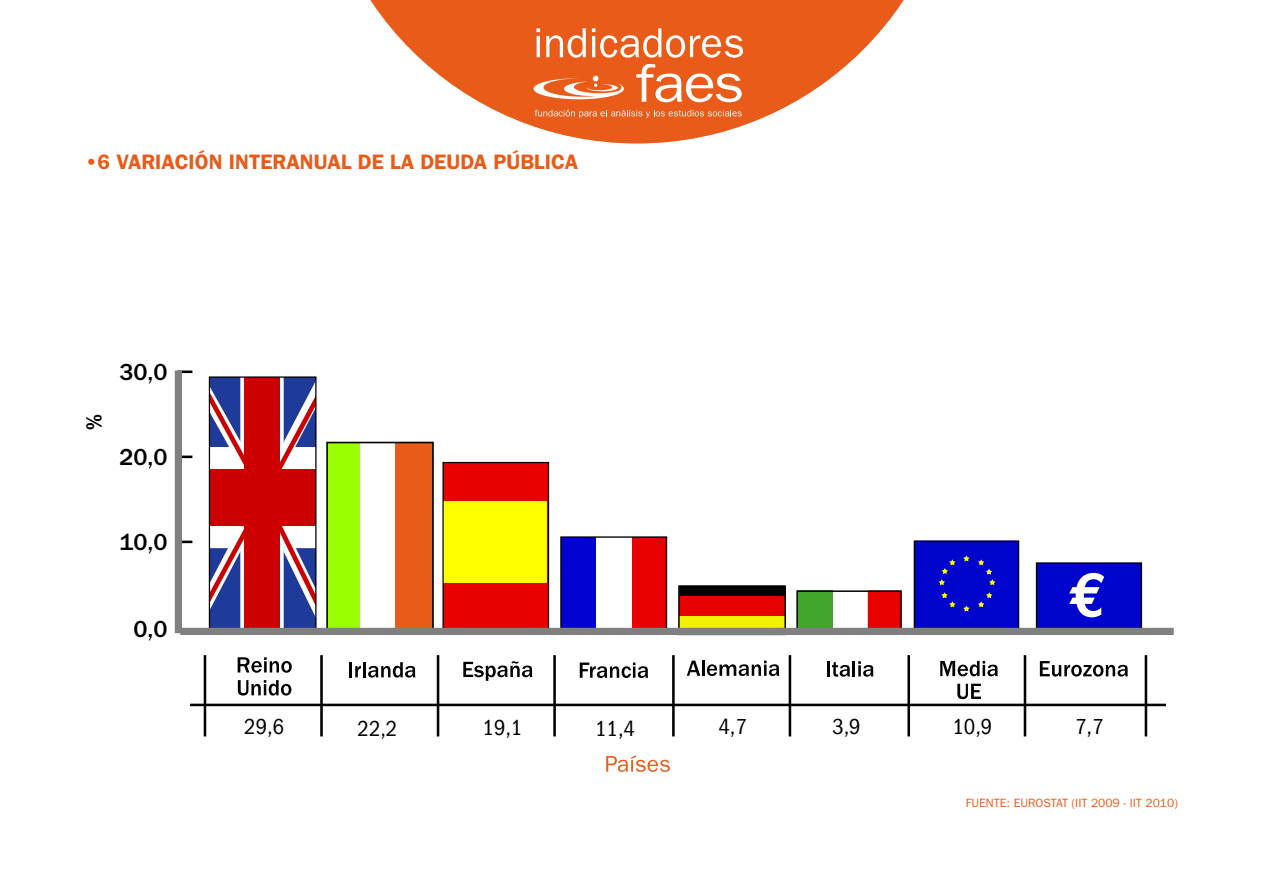
<style>
.page{position:relative;width:1263px;height:893px;background:#fff}
.page>*{position:absolute;margin:0;border:0;box-sizing:border-box;transform-origin:0 0}
.t1{font:500 24px "Franklin Gothic";color:#000}
.t2{font:condensed 22.5px "Franklin Gothic";color:#000}
.t3{font:600 22.5px "Franklin Gothic";color:#000}
.t4{font:600 21px "Franklin Gothic";color:#e95b19}
.t5{font:12px "Franklin Gothic";color:#e95b19}
</style>
<div class="page">
<svg style="left:370px;top:0;width:534px;height:144px;fill:#e95b19"></svg>
<svg style="left:533px;top:28px;width:210px;height:74px"></svg>
<svg style="left:535px;top:109px;width:207px;height:9px;background:#ed7a45"></svg>
<div style="left:1036px;top:562px;width:106px;height:73px;background:#0005cc;border:2px solid #000"></div>
<div style="left:679px;top:586px;width:106px;height:11px;background:#000"></div>
<div style="left:679px;top:596px;width:106px;height:21px;background:#e60000"></div>
<div style="left:679px;top:617px;width:106px;height:18px;background:#f2f200"></div>
<div style="left:678px;top:585px;width:108px;height:50px;border:2px solid #000"></div>
<svg style="left:687px;top:661px;width:92px;height:15px"></svg>
<div style="left:561px;top:537px;width:35px;height:95px;background:#0003d1"></div>
<div style="left:632px;top:537px;width:34px;height:96px;background:#e60000"></div>
<div style="left:560px;top:536px;width:107px;height:97px;border:1px solid #000"></div>
<svg style="left:580px;top:662px;width:68px;height:16px"></svg>
<div style="left:914px;top:541px;width:105px;height:90px;background:#0005cc"></div>
<div style="left:914px;top:541px;width:105px;height:93px;border:2px solid #000"></div>
<svg style="left:1069px;top:573px;width:35px;height:44px"></svg>
<svg style="left:606px;top:755px;width:64px;height:17px"></svg>
<hr style="left:204px;top:655px;width:2px;height:81px;background:#000">
<hr style="left:320px;top:655px;width:3px;height:81px;background:#000">
<hr style="left:437px;top:655px;width:2px;height:81px;background:#000">
<hr style="left:553px;top:655px;width:3px;height:81px;background:#000">
<hr style="left:672px;top:655px;width:3px;height:81px;background:#000">
<hr style="left:789px;top:655px;width:2px;height:81px;background:#000">
<hr style="left:907px;top:655px;width:3px;height:81px;background:#000">
<hr style="left:1024px;top:655px;width:2px;height:81px;background:#000">
<svg style="left:957px;top:684px;width:24px;height:15px"></svg>
<svg style="left:940px;top:661px;width:58px;height:15px"></svg>
<hr style="left:190px;top:704px;width:976px;height:2px;background:#000">
<hr style="left:1145px;top:655px;width:2px;height:81px;background:#000">
<svg style="left:1040px;top:661px;width:88px;height:16px"></svg>
<div style="left:327px;top:442px;width:106px;height:188px;background:#9f0"></div>
<div style="left:360px;top:442px;width:37px;height:188px;background:#fff"></div>
<div style="left:396px;top:442px;width:37px;height:188px;background:#e95b19"></div>
<div style="left:326px;top:442px;width:108px;height:189px;border:2px solid #000"></div>
<hr style="left:349px;top:662px;width:3px;height:15px;background:#000">
<svg style="left:355px;top:666px;width:6px;height:11px"></svg>
<hr style="left:363px;top:662px;width:3px;height:15px;background:#000">
<svg style="left:368px;top:662px;width:47px;height:16px"></svg>
<div style="left:443px;top:462px;width:105px;height:167px;background:#e60000"></div>
<div style="left:443px;top:501px;width:104px;height:81px;background:#ff0"></div>
<div style="left:442px;top:462px;width:107px;height:169px;border:1px solid #000"></div>
<svg style="left:463px;top:661px;width:69px;height:20px"></svg>
<div style="left:868px;top:590px;width:33px;height:43px;background:#e60000"></div>
<div style="left:797px;top:590px;width:35px;height:43px;background:#41a62b"></div>
<div style="left:796px;top:590px;width:106px;height:44px;border:2px solid #000"></div>
<hr style="left:827px;top:661px;width:3px;height:15px;background:#000">
<svg style="left:832px;top:661px;width:41px;height:16px"></svg>
<svg style="left:238px;top:680px;width:53px;height:16px"></svg>
<svg style="left:238px;top:657px;width:54px;height:16px"></svg>
<svg style="left:211px;top:378px;width:103px;height:250px"></svg>
<div style="left:244px;top:377px;width:35px;height:254px;background:#c00"></div>
<div style="left:209px;top:469px;width:107px;height:57px;background:#c00"></div>
<div style="left:209px;top:376px;width:107px;height:258px;border:1px solid #000"></div>
<div style="left:180px;top:628px;width:994px;height:7px;background:#808080"></div>
<svg style="left:963px;top:555px;width:6px;height:6px"></svg>
<svg style="left:963px;top:606px;width:6px;height:5px"></svg>
<svg style="left:978px;top:592px;width:14px;height:15px"></svg>
<svg style="left:941px;top:592px;width:14px;height:15px"></svg>
<svg style="left:978px;top:559px;width:17px;height:26px"></svg>
<svg style="left:939px;top:559px;width:16px;height:26px"></svg>
<svg style="left:182px;top:541px;width:10px;height:2px"></svg>
<svg style="left:182px;top:456px;width:10px;height:2px"></svg>
<hr style="left:178px;top:370px;width:14px;height:3px;background:#000">
<div style="left:175px;top:370px;width:7px;height:263px;background:#808080"></div>
<p class="t4" style="left:85px;top:149px;width:495px">•6 VARIACIÓN INTERANUAL DE LA DEUDA PÚBLICA</p>
<p class="t3" style="left:81px;top:430px;width:17px;rotate:-90deg">%</p>
<p class="t1" style="left:119px;top:359px;width:50px">30,0</p>
<p class="t1" style="left:119px;top:444px;width:50px">20,0</p>
<p class="t1" style="left:119px;top:529px;width:50px">10,0</p>
<p class="t1" style="left:133px;top:615px;width:36px">0,0</p>
<p class="t2" style="left:244px;top:714px;width:41px">29,6</p>
<p class="t2" style="left:358px;top:716px;width:41px">22,2</p>
<p class="t2" style="left:483px;top:715px;width:41px">19,1</p>
<p class="t2" style="left:832px;top:714px;width:30px">3,9</p>
<p class="t2" style="left:952px;top:714px;width:41px">10,9</p>
<p class="t2" style="left:1075px;top:714px;width:30px">7,7</p>
<p class="t2" style="left:595px;top:715px;width:41px">11,4</p>
<p class="t2" style="left:718px;top:714px;width:30px">4,7</p>
<p class="t5" style="left:966px;top:796px;width:214px">FUENTE: EUROSTAT (IIT 2009 - IIT 2010)</p>
</div>
